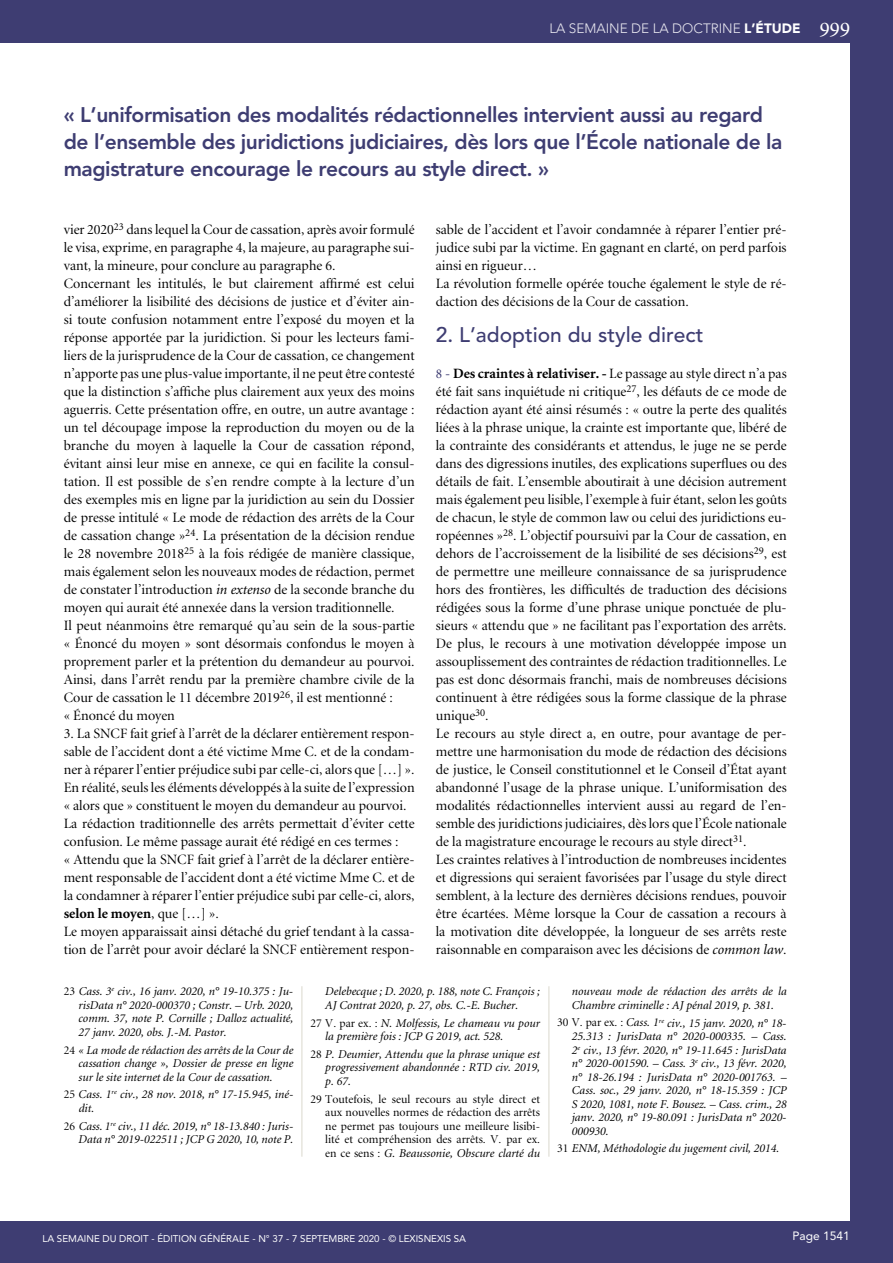
<style>
.page{position:relative;width:893px;height:1263px;background:#fff}
.page>*{position:absolute;margin:0;border:0;box-sizing:border-box;transform-origin:0 0}
.t1{font:800 21px/27px "Avenir";letter-spacing:-.02em;color:#3e3d72}
.t2{font:500 21px "Avenir";color:#3e3d72}
.t3{font:14.25px/18px "Minion Display";color:#000}
.t4{font:700 14.25px "Minion";color:#000}
.t5{font:300 13.5px "Avenir";color:#e9e8f0}
.t6{font:italic 12px/13.5px "Minion";color:#000;text-align:justify}
.t7{font:12px/13.5px "Minion Display";color:#000;text-align:justify}
.t8{font:12px "Avenir";color:#fff}
.t9{font:9.75px "Avenir";color:#fff}
.s1{font-weight:900;color:#fff}
.s2{font-family:"Minion Regular SC";font-weight:400;font-size:22.5px;color:#fff}
.s3{font-family:"Minion";font-style:italic}
.s4{font-family:"Minion Display";font-weight:400}
.s5{font-family:"Minion Regular SC";color:#3e3d72}
.s6{font-family:"Minion";font-weight:700}
.s7{font-family:"Minion Display";font-style:normal}
</style>
<div class="page">
<div style="left:0;top:0;width:893px;height:43px;background:#3e3d72"></div>
<div style="left:0;top:1221px;width:893px;height:42px;background:#3e3d72"></div>
<div style="left:850px;top:0;width:43px;height:1263px;background:#3e3d72"></div>
<hr style="left:302px;top:986px;width:1px;height:171px;background:#dad8cd">
<hr style="left:549px;top:986px;width:1px;height:171px;background:#dad8cd">
<p class="t5" style="left:549px;top:20px;width:303px">LA SEMAINE DE LA DOCTRINE <span class="s1">L’ÉTUDE</span> <span class="s2">999</span></p>
<h1 class="t1" style="left:64px;top:101px;width:720px">« L’uniformisation des modalités rédactionnelles intervient aussi au regard de l’ensemble des juridictions judiciaires, dès lors que l’École nationale de la magistrature encourage le recours au style direct. »</h1>
<p class="t3" style="left:64px;top:221px;width:352px">vier 2020<sup>23</sup> dans lequel la Cour de cassation, après avoir formulé le visa, exprime, en paragraphe 4, la majeure, au paragraphe sui&shy;vant, la mineure, pour conclure au paragraphe 6.<br>Concernant les intitulés, le but clairement affirmé est celui d’améliorer la lisibilité des décisions de justice et d’éviter ain&shy;si toute confusion notamment entre l’exposé du moyen et la réponse apportée par la juridiction. Si pour les lecteurs fami&shy;liers de la jurisprudence de la Cour de cassation, ce changement n’apporte pas une plus-value importante, il ne peut être contesté que la distinction s’affiche plus clairement aux yeux des moins aguerris. Cette présentation offre, en outre, un autre avantage : un tel découpage impose la reproduction du moyen ou de la branche du moyen à laquelle la Cour de cassation répond, évitant ainsi leur mise en annexe, ce qui en facilite la consul&shy;tation. Il est possible de s’en rendre compte à la lecture d’un des exemples mis en ligne par la juridiction au sein du Dossier de presse intitulé « Le mode de rédaction des arrêts de la Cour de cassation change »<sup>24</sup>. La présentation de la décision rendue le 28 novembre 2018<sup>25</sup> à la fois rédigée de manière classique, mais également selon les nouveaux modes de rédaction, permet de constater l’introduction <span class="s3">in extenso</span> de la seconde branche du moyen qui aurait été annexée dans la version traditionnelle.<br>Il peut néanmoins être remarqué qu’au sein de la sous-partie « Énoncé du moyen » sont désormais confondus le moyen à proprement parler et la prétention du demandeur au pourvoi.<br>Ainsi, dans l’arrêt rendu par la première chambre civile de la Cour de cassation le 11 décembre 2019<sup>26</sup>, il est mentionné :<br>« Énoncé du moyen</p>
<p class="t3" style="left:64px;top:725px;width:352px">3. La SNCF fait grief à l’arrêt de la déclarer entièrement respon&shy;sable de l’accident dont a été victime Mme C. et de la condam&shy;ner à réparer l’entier préjudice subi par celle-ci, alors que […] ».<br>En réalité, seuls les éléments développés à la suite de l’expression « alors que » constituent le moyen du demandeur au pourvoi.<br>La rédaction traditionnelle des arrêts permettait d’éviter cette confusion. Le même passage aurait été rédigé en ces termes :<br>« Attendu que la SNCF fait grief à l’arrêt de la déclarer entière&shy;ment responsable de l’accident dont a été victime Mme C. et de la condamner à réparer l’entier préjudice subi par celle-ci, alors,</p>
<p class="t4" style="left:64px;top:906px;width:156px">selon le moyen<span class="s4">, que […] ».</span></p>
<p class="t3" style="left:64px;top:923px;width:352px">Le moyen apparaissait ainsi détaché du grief tendant à la cassa&shy;tion de l’arrêt pour avoir déclaré la SNCF entièrement respon-</p>
<p class="t3" style="left:436px;top:221px;width:352px">sable de l’accident et l’avoir condamnée à réparer l’entier pré&shy;judice subi par la victime. En gagnant en clarté, on perd parfois ainsi en rigueur…<br>La révolution formelle opérée touche également le style de ré&shy;daction des décisions de la Cour de cassation.</p>
<h1 class="t2" style="left:436px;top:323px;width:269px">2. L’adoption du style direct</h1>
<p class="t3" style="left:436px;top:365px;width:352px"><span class="s5">8 -</span> <span class="s6">Des craintes à relativiser. -</span> Le passage au style direct n’a pas été fait sans inquiétude ni critique<sup>27</sup>, les défauts de ce mode de rédaction ayant été ainsi résumés : « outre la perte des qualités liées à la phrase unique, la crainte est importante que, libéré de la contrainte des considérants et attendus, le juge ne se perde dans des digressions inutiles, des explications superflues ou des détails de fait. L’ensemble aboutirait à une décision autrement mais également peu lisible, l’exemple à fuir étant, selon les goûts de chacun, le style de common law ou celui des juridictions eu&shy;ropéennes »<sup>28</sup>. L’objectif poursuivi par la Cour de cassation, en dehors de l’accroissement de la lisibilité de ses décisions<sup>29</sup>, est de permettre une meilleure connaissance de sa jurisprudence hors des frontières, les difficultés de traduction des décisions rédigées sous la forme d’une phrase unique ponctuée de plu&shy;sieurs « attendu que » ne facilitant pas l’exportation des arrêts.<br>De plus, le recours à une motivation développée impose un assouplissement des contraintes de rédaction traditionnelles. Le pas est donc désormais franchi, mais de nombreuses décisions continuent à être rédigées sous la forme classique de la phrase unique<sup>30</sup>.<br>Le recours au style direct a, en outre, pour avantage de per&shy;mettre une harmonisation du mode de rédaction des décisions de justice, le Conseil constitutionnel et le Conseil d’État ayant abandonné l’usage de la phrase unique. L’uniformisation des modalités rédactionnelles intervient aussi au regard de l’en&shy;semble des juridictions judiciaires, dès lors que l’École nationale de la magistrature encourage le recours au style direct<sup>31</sup>.<br>Les craintes relatives à l’introduction de nombreuses incidentes et digressions qui seraient favorisées par l’usage du style direct semblent, à la lecture des dernières décisions rendues, pouvoir être écartées. Même lorsque la Cour de cassation a recours à la motivation dite développée, la longueur de ses arrêts reste raisonnable en comparaison avec les décisions de <span class="s3">common law</span>.</p>
<p class="t6" style="left:79px;top:985px;width:216px;text-indent:-15px"><span class="s7">23</span> Cass. 3<sup>e</sup> civ., 16 janv. 2020, n° 19-10.375 : Ju&shy;risData n° 2020-000370 ; Constr. – Urb. 2020, comm. 37, note P. Cornille ; Dalloz actualité, 27 janv. 2020, obs. J.-M. Pastor.</p>
<p class="t6" style="left:79px;top:1043px;width:216px;text-indent:-15px"><span class="s7">24</span> « La mode de rédaction des arrêts de la Cour de cassation change », Dossier de presse en ligne sur le site internet de la Cour de cassation.</p>
<p class="t6" style="left:79px;top:1088px;width:216px;text-indent:-15px"><span class="s7">25</span> Cass. 1<sup>re</sup> civ., 28 nov. 2018, n° 17-15.945, iné&shy;dit.</p>
<p class="t6" style="left:64px;top:1119px;width:231px;text-align:right"><span class="s7">26</span> Cass. 1<sup>re</sup> civ., 11 déc. 2019, n° 18-13.840 : Juris-<br>Data n° 2019-022511 ; JCP G 2020, 10, note P.</p>
<p class="t6" style="left:325px;top:985px;width:216px">Delebecque ; D. 2020, p. 188, note C. François ;<br>AJ Contrat 2020, p. 27, obs. C.-E. Bucher.</p>
<p class="t6" style="left:325px;top:1016px;width:216px;text-indent:-15px"><span class="s7">27 V. par ex. :</span> N. Molfessis, Le chameau vu pour la première fois : JCP G 2019, act. 528.</p>
<p class="t6" style="left:325px;top:1047px;width:216px;text-indent:-15px"><span class="s7">28</span> P. Deumier, Attendu que la phrase unique est progressivement abandonnée : RTD civ. 2019, p. 67.</p>
<p class="t7" style="left:325px;top:1092px;width:216px;text-indent:-15px">29 Toutefois, le seul recours au style direct et aux nouvelles normes de rédaction des arrêts ne permet pas toujours une meilleure lisibi&shy;lité et compréhension des arrêts. V. par ex.</p>
<p class="t6" style="left:325px;top:1146px;width:216px"><span class="s7">en ce sens :</span> G. Beaussonie, Obscure clarté du</p>
<p class="t6" style="left:572px;top:985px;width:216px">nouveau mode de rédaction des arrêts de la<br>Chambre criminelle : AJ pénal 2019, p. 381.</p>
<p class="t6" style="left:572px;top:1016px;width:216px;text-indent:-15px"><span class="s7">30 V. par ex. :</span> Cass. 1<sup>re</sup> civ., 15 janv. 2020, n° 18- 25.313 : JurisData n° 2020-000335. – Cass.<br>2<sup>e</sup> civ., 13 févr. 2020, n° 19-11.645 : JurisData n° 2020-001590. – Cass. 3<sup>e</sup> civ., 13 févr. 2020, n° 18-26.194 : JurisData n° 2020-001763. – Cass. soc., 29 janv. 2020, n° 18-15.359 : JCP S 2020, 1081, note F. Bousez. – Cass. crim., 28 janv. 2020, n° 19-80.091 : JurisData n° 2020- 000930.</p>
<p class="t6" style="left:557px;top:1142px;width:224px"><span class="s7">31</span> ENM, Méthodologie du jugement civil, 2014.</p>
<p class="t9" style="left:43px;top:1233px;width:425px">LA SEMAINE DU DROIT - ÉDITION GÉNÉRALE - N° 37 - 7 SEPTEMBRE 2020 - © LEXISNEXIS SA</p>
<p class="t8" style="left:792px;top:1229px;width:59px">Page 1541</p>
</div>
